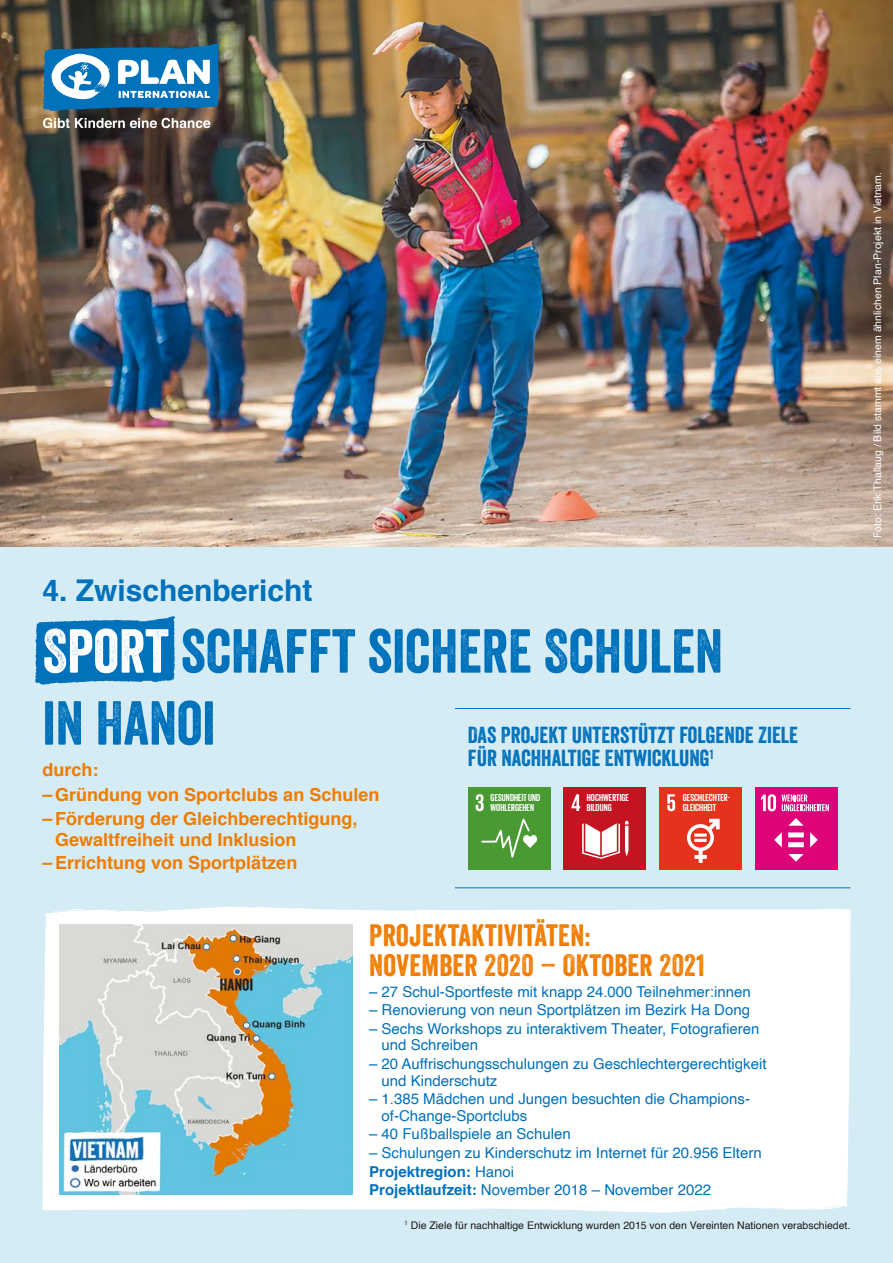
<style>
.page{position:relative;width:893px;height:1263px;background:#fff}
.page>*{position:absolute;margin:0;border:0;box-sizing:border-box;transform-origin:0 0}
.t1{font:60px/72px "Veneer";color:#0071bb}
.t2{font:30px/30px "Veneer";letter-spacing:.01em;color:#ef7c00}
.t3{font:700 30px "Helvetica";color:#0071bb}
.t4{font:22.5px/23px "Veneer";color:#0071bb}
.t5{font:700 18px/25.2px "Helvetica";color:#ef7c00}
.t6{font:15px/16.5px "Helvetica";color:#0071bb}
.t7{font:10.5px "Helvetica";color:#1a1a18}
.t8{font:10.5px "Helvetica";color:#fff}
.t9{font:700 10.35px/9.8px "Giorgio Sans";letter-spacing:.01em;color:#fff}
.s1{color:#fff}
.s2{font-weight:700}
</style>
<div class="page">
<div style="left:0;top:547px;width:893px;height:716px;background:#d5ecf5"></div>
<div style="left:43px;top:906px;width:807px;height:307px;background:#fff"></div>
<img style="left:0;top:0;width:893px;height:547px">
<svg style="left:35px;top:616px;width:140px;height:68px;background:#177ec1"></svg>
<img style="left:60px;top:925px;width:292px;height:270px">
<svg style="left:42px;top:44px;width:178px;height:67px"></svg>
<svg style="left:43px;top:118px;width:167px;height:10px"></svg>
<div style="left:468px;top:787px;width:83px;height:83px;background:#499a33"></div>
<svg style="left:476px;top:794px;width:8px;height:17px"></svg>
<svg style="left:481px;top:818px;width:56px;height:39px"></svg>
<hr style="left:455px;top:708px;width:395px;height:1px;background:#0071bb">
<hr style="left:455px;top:887px;width:395px;height:1px;background:#0071bb">
<div style="left:563px;top:787px;width:83px;height:83px;background:#c41421"></div>
<svg style="left:571px;top:794px;width:9px;height:17px"></svg>
<svg style="left:582px;top:821px;width:46px;height:38px"></svg>
<div style="left:659px;top:787px;width:83px;height:83px;background:#e6321c"></div>
<svg style="left:667px;top:794px;width:8px;height:17px"></svg>
<svg style="left:687px;top:819px;width:33px;height:44px"></svg>
<div style="left:755px;top:787px;width:83px;height:83px;background:#dd0379"></div>
<div style="left:788px;top:842px;width:16px;height:5px;background:#fff"></div>
<div style="left:788px;top:832px;width:16px;height:5px;background:#fff"></div>
<svg style="left:788px;top:818px;width:15px;height:8px"></svg>
<svg style="left:810px;top:832px;width:8px;height:15px"></svg>
<svg style="left:788px;top:854px;width:15px;height:8px"></svg>
<svg style="left:774px;top:832px;width:8px;height:15px"></svg>
<svg style="left:761px;top:794px;width:68px;height:17px"></svg>
<h2 class="t3" style="left:43px;top:566px;width:272px">4. Zwischenbericht</h2>
<h1 class="t1" style="left:43px;top:615px;width:682px"><span class="s1">SPORT</span> SCHAFFT SICHERE SCHULEN<br>IN HANOI</h1>
<h3 class="t4" style="left:468px;top:723px;width:332px">DAS PROJEKT UNTERSTÜTZT FOLGENDE ZIELE<br>FÜR NACHHALTIGE ENTWICKLUNG<sup>1</sup></h3>
<p class="t9" style="left:587px;top:792px;width:44px">HOCHWERTIGE<br>BILDUNG</p>
<p class="t9" style="left:683px;top:792px;width:48px">GESCHLECHTER-<br>GLEICHHEIT</p>
<p class="t5" style="left:43px;top:757px;width:338px">durch:<br>–Gründung von Sportclubs an Schulen</p>
<p class="t5" style="left:55px;top:808px;width:304px;line-height:21px;text-indent:-13px">– Förderung der Gleichberechtigung,<br>Gewaltfreiheit und Inklusion</p>
<p class="t5" style="left:43px;top:850px;width:256px">–Errichtung von Sportplätzen</p>
<p class="t9" style="left:491px;top:792px;width:51px">GESUNDHEIT UND<br>WOHLERGEHEN</p>
<h2 class="t2" style="left:369px;top:920px;width:337px">PROJEKTAKTIVITÄTEN:<br>NOVEMBER 2020 – OKTOBER 2021</h2>
<p class="t6" style="left:369px;top:983px;width:383px">– 27 Schul-Sportfeste mit knapp 24.000 Teilnehmer:innen</p>
<p class="t6" style="left:369px;top:1002px;width:382px">– Renovierung von neun Sportplätzen im Bezirk Ha Dong</p>
<p class="t6" style="left:382px;top:1021px;width:379px;text-indent:-12px">– Sechs Workshops zu interaktivem Theater, Fotografieren und Schreiben</p>
<p class="t6" style="left:382px;top:1056px;width:386px;text-indent:-12px">– 20 Auffrischungsschulungen zu Geschlechtergerechtigkeit und Kinderschutz</p>
<p class="t6" style="left:382px;top:1091px;width:370px;text-indent:-12px">– 1.385 Mädchen und Jungen besuchten die Champions&shy;of-Change-Sportclubs</p>
<p class="t6" style="left:369px;top:1126px;width:203px">– 40 Fußballspiele an Schulen</p>
<p class="t6" style="left:369px;top:1144px;width:394px;line-height:18.6px">– Schulungen zu Kinderschutz im Internet für 20.956 Eltern<br><span class="s2">Projektregion:</span> Hanoi<br><span class="s2">Projektlaufzeit:</span> November 2018 – November 2022</p>
<p class="t7" style="left:405px;top:1217px;width:447px"><sup>1</sup> Die Ziele für nachhaltige Entwicklung wurden 2015 von den Vereinten Nationen verabschiedet.</p>
<p class="t8" style="left:869px;top:538px;width:368px;rotate:-90deg">Foto: Erik Thallaug / Bild stammt aus einem ähnlichen Plan-Projekt in Vietnam.</p>
</div>
